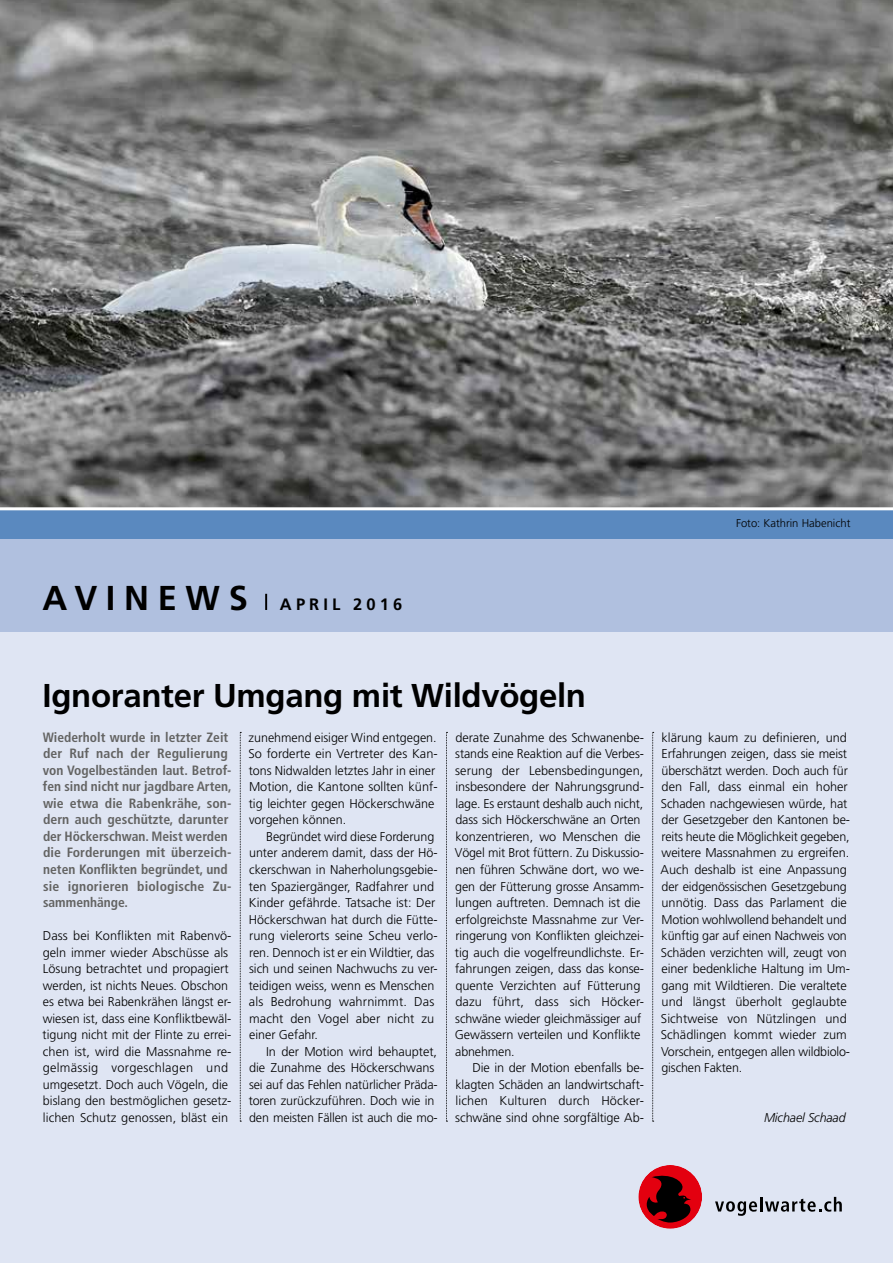
<style>
.page{position:relative;width:893px;height:1263px;background:#fff}
.page>*{position:absolute;margin:0;border:0;box-sizing:border-box;transform-origin:0 0}
.t1{font:700 34.5px "Frutiger";letter-spacing:.25em;color:#000}
.t2{font:700 33px "Frutiger";letter-spacing:-.01em;color:#000}
.t3{font:700 16.5px "Frutiger";letter-spacing:.25em;color:#000}
.t4{font:700 condensed 13.5px/16.5px "Frutiger";color:#636362}
.t5{font:300 12.75px/16.5px "Frutiger";letter-spacing:-.005em;color:#000}
.t6{font:italic 300 12.75px "Frutiger";letter-spacing:-.01em;color:#000}
.t7{font:300 11.25px "Frutiger";color:#000}
</style>
<div class="page">
<img style="left:0;top:0;width:893px;height:507px">
<div style="left:0;top:626px;width:893px;height:637px;background:#dfe5f3"></div>
<div style="left:0;top:539px;width:893px;height:92px;background:#b0c0df"></div>
<div style="left:0;top:509px;width:893px;height:30px;background:#5a89bf"></div>
<hr style="left:0;top:507px;width:893px;height:3px;background:#fff">
<svg style="left:715px;top:1201px;width:42px;height:15px"></svg>
<hr style="left:760px;top:1197px;width:3px;height:14px;background:#000">
<svg style="left:765px;top:1197px;width:77px;height:15px"></svg>
<div style="left:638px;top:1165px;width:64px;height:64px;background:#e3000f;border-radius:50%"></div>
<svg style="left:646px;top:1172px;width:45px;height:51px"></svg>
<svg style="left:265px;top:594px;width:2px;height:16px"></svg>
<svg style="left:240px;top:732px;width:1px;height:390px"></svg>
<svg style="left:446px;top:732px;width:1px;height:390px"></svg>
<svg style="left:652px;top:732px;width:2px;height:390px"></svg>
<h1 class="t1" style="left:43px;top:578px;width:207px">AVINEWS</h1>
<p class="t3" style="left:280px;top:594px;width:124px">APRIL 2016</p>
<p class="t7" style="left:736px;top:517px;width:116px">Foto: Kathrin Habenicht</p>
<h2 class="t2" style="left:43px;top:677px;width:545px">Ignoranter Umgang mit Wildvögeln</h2>
<p class="t4" style="left:43px;top:729px;width:190px">Wiederholt wurde in letzter Zeit der Ruf nach der Regulierung von Vogelbeständen laut. Betrof&shy;fen sind nicht nur jagdbare Arten, wie etwa die Rabenkrähe, son&shy;dern auch geschützte, darunter der Höckerschwan. Meist werden die Forderungen mit überzeich&shy;neten Konflikten begründet, und sie ignorieren biologische Zu&shy;sammenhänge.</p>
<p class="t5" style="left:43px;top:927px;width:190px">Dass bei Konflikten mit Rabenvö&shy;geln immer wieder Abschüsse als Lösung betrachtet und propagiert werden, ist nichts Neues. Obschon es etwa bei Rabenkrähen längst er&shy;wiesen ist, dass eine Konfliktbewäl&shy;tigung nicht mit der Flinte zu errei&shy;chen ist, wird die Massnahme re&shy;gelmässig vorgeschlagen und umgesetzt. Doch auch Vögeln, die bislang den bestmöglichen gesetz&shy;lichen Schutz genossen, bläst ein</p>
<p class="t5" style="left:248px;top:729px;width:191px">zunehmend eisiger Wind entgegen.<br>So forderte ein Vertreter des Kan&shy;tons Nidwalden letztes Jahr in einer<br>Motion, die Kantone sollten künf&shy;tig leichter gegen Höckerschwäne vorgehen können.</p>
<p class="t5" style="left:249px;top:828px;width:190px;text-indent:17px">Begründet wird diese Forderung unter anderem damit, dass der Hö&shy;ckerschwan in Naherholungsgebie&shy;ten Spaziergänger, Radfahrer und<br>Kinder gefährde. Tatsache ist: Der<br>Höckerschwan hat durch die Fütte&shy;rung vielerorts seine Scheu verlo&shy;ren. Dennoch ist er ein Wildtier, das sich und seinen Nachwuchs zu ver&shy;teidigen weiss, wenn es Menschen als Bedrohung wahrnimmt. Das macht den Vogel aber nicht zu einer Gefahr.</p>
<p class="t5" style="left:249px;top:1043px;width:190px;text-indent:17px">In der Motion wird behauptet, die Zunahme des Höckerschwans sei auf das Fehlen natürlicher Präda&shy;toren zurückzuführen. Doch wie in den meisten Fällen ist auch die mo-</p>
<p class="t5" style="left:455px;top:729px;width:191px">derate Zunahme des Schwanenbe&shy;stands eine Reaktion auf die Verbes&shy;serung der Lebensbedingungen, insbesondere der Nahrungsgrund&shy;lage. Es erstaunt deshalb auch nicht, dass sich Höckerschwäne an Orten konzentrieren, wo Menschen die Vögel mit Brot füttern. Zu Diskussio&shy;nen führen Schwäne dort, wo we&shy;gen der Fütterung grosse Ansamm&shy;lungen auftreten. Demnach ist die erfolgreichste Massnahme zur Ver&shy;ringerung von Konflikten gleichzei&shy;tig auch die vogelfreundlichste. Er&shy;fahrungen zeigen, dass das konse&shy;quente Verzichten auf Fütterung dazu führt, dass sich Höcker&shy;schwäne wieder gleichmässiger auf Gewässern verteilen und Konflikte abnehmen.</p>
<p class="t5" style="left:455px;top:1059px;width:190px;text-align:justify;text-indent:17px">Die in der Motion ebenfalls be&shy;klagten Schäden an landwirtschaft&shy;lichen Kulturen durch Höcker&shy;schwäne sind ohne sorgfältige Ab-</p>
<p class="t5" style="left:661px;top:729px;width:191px">klärung kaum zu definieren, und<br>Erfahrungen zeigen, dass sie meist überschätzt werden. Doch auch für den Fall, dass einmal ein hoher<br>Schaden nachgewiesen würde, hat der Gesetzgeber den Kantonen be&shy;reits heute die Möglichkeit gegeben, weitere Massnahmen zu ergreifen.<br>Auch deshalb ist eine Anpassung der eidgenössischen Gesetzgebung unnötig. Dass das Parlament die<br>Motion wohlwollend behandelt und künftig gar auf einen Nachweis von<br>Schäden verzichten will, zeugt von einer bedenkliche Haltung im Um&shy;gang mit Wildtieren. Die veraltete und längst überholt geglaubte<br>Sichtweise von Nützlingen und<br>Schädlingen kommt wieder zum<br>Vorschein, entgegen allen wildbiolo&shy;gischen Fakten.</p>
<p class="t6" style="left:764px;top:1110px;width:83px">Michael Schaad</p>
</div>
